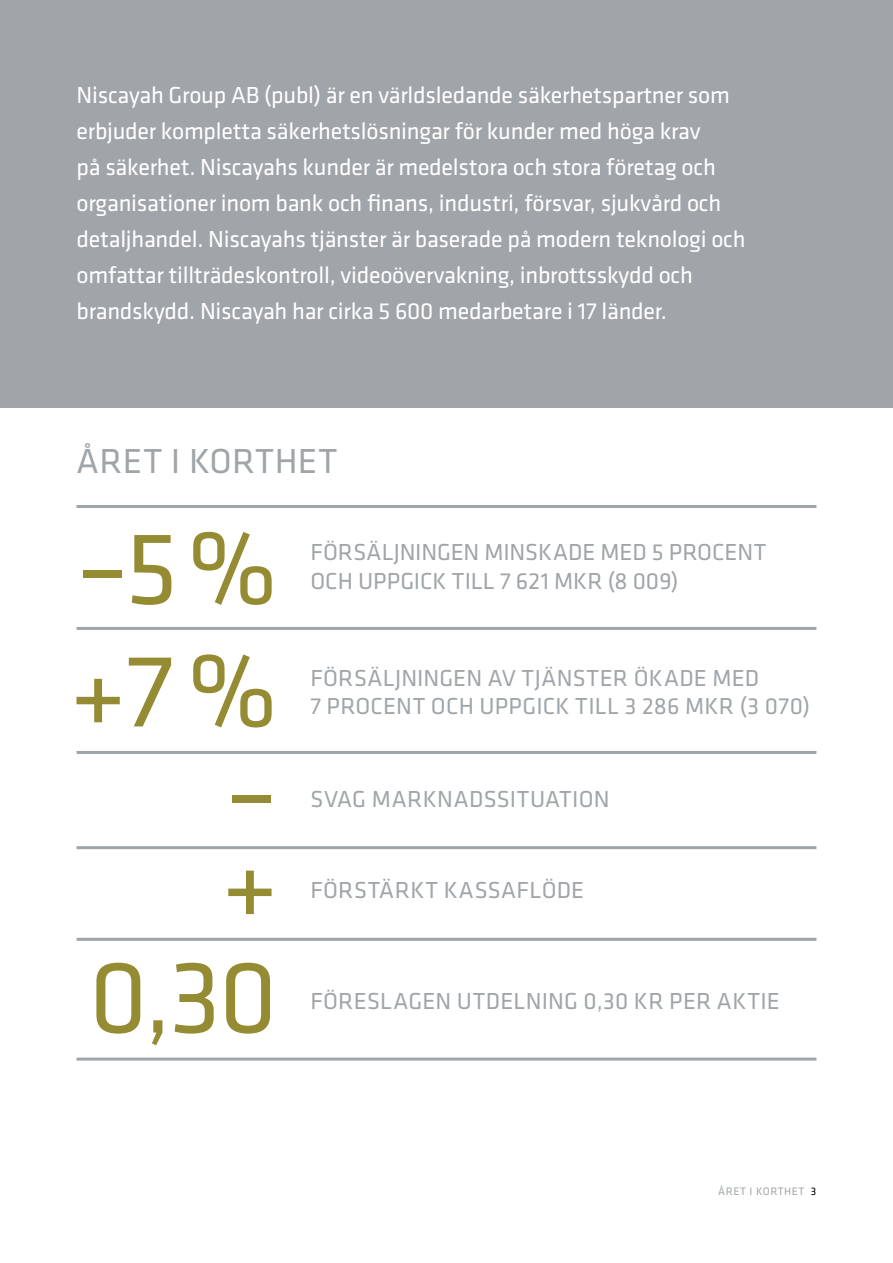
<style>
.page{position:relative;width:893px;height:1263px;background:#fff}
.page>*{position:absolute;margin:0;border:0;box-sizing:border-box;transform-origin:0 0}
.t1{font:106.5px/225px "Sec Sys";color:#948b32;text-align:right}
.t2{font:36px "Sec Sys";letter-spacing:.015em;color:#a0a5a9}
.t3{font:24px/36px "Sec Sys";letter-spacing:-.01em;color:#fff}
.t4{font:24px "Sec Sys";letter-spacing:.015em;color:#a0a5a9}
.t5{font:11.25px "Sec Sys";color:#a0a5a9}
.t6{font:11.25px "Sec Sys";color:#000}
</style>
<div class="page">
<hr style="left:77px;top:627px;width:739px;height:3px;background:#a0a5a9">
<hr style="left:77px;top:751px;width:739px;height:3px;background:#a0a5a9">
<hr style="left:77px;top:846px;width:739px;height:3px;background:#a0a5a9">
<hr style="left:77px;top:938px;width:739px;height:3px;background:#a0a5a9">
<hr style="left:77px;top:1057px;width:739px;height:3px;background:#a0a5a9">
<div style="left:0;top:0;width:893px;height:407px;background:#a0a5a9"></div>
<hr style="left:77px;top:505px;width:739px;height:3px;background:#a0a5a9">
<p class="t3" style="left:77px;top:78px;width:671px">N iscayah Group AB (publ) är en världsledande säkerhetspartner som erbjuder kompletta säkerhetslösningar för kunder med höga krav<br>på säkerhet. N iscayahs kunder är medelstora och stora företag och organisationer inom bank och finans, industri, försvar, sjukvård och detaljhandel. N iscayahs tjänster är baserade på modern teknologi och omfattar tillträdeskontroll, videoövervakning, inbrottsskydd och brandskydd. N iscayah har cirka 5 600 medarbetare i 17 länder.</p>
<h2 class="t2" style="left:77px;top:442px;width:262px">Året i korthet</h2>
<h1 class="t1" style="left:76px;top:458px;width:203px">–5 % –</h1>
<h1 class="t1" style="left:70px;top:581px;width:209px">+7 %</h1>
<h1 class="t1" style="left:222px;top:772px;width:58px">+</h1>
<h1 class="t1" style="left:89px;top:887px;width:190px">0,30</h1>
<p class="t4" style="left:310px;top:539px;width:27px">FÖRS</p>
<p class="t4" style="left:366px;top:539px;width:47px">ÄLJNINGEN</p>
<p class="t4" style="left:485px;top:539px;width:15px">MINSKADE</p>
<p class="t4" style="left:601px;top:539px;width:16px">MED</p>
<p class="t4" style="left:652px;top:539px;width:46px">5 PROCENT</p>
<p class="t4" style="left:310px;top:568px;width:14px">OCH</p>
<p class="t4" style="left:358px;top:568px;width:55px">UPPGICK</p>
<p class="t4" style="left:452px;top:568px;width:12px">TILL</p>
<p class="t4" style="left:500px;top:568px;width:71px">7 621 MKR</p>
<p class="t4" style="left:608px;top:568px;width:72px">(8 009)</p>
<p class="t4" style="left:310px;top:665px;width:28px">FÖRS</p>
<p class="t4" style="left:367px;top:665px;width:48px">ÄLJNINGEN</p>
<p class="t4" style="left:488px;top:665px;width:84px">AV TJÄNSTER</p>
<p class="t4" style="left:634px;top:665px;width:16px">ÖKADE</p>
<p class="t4" style="left:713px;top:665px;width:16px">MED</p>
<p class="t4" style="left:310px;top:693px;width:45px">7 PROCENT</p>
<p class="t4" style="left:431px;top:693px;width:15px">OCH</p>
<p class="t4" style="left:480px;top:693px;width:56px">UPPGICK</p>
<p class="t4" style="left:575px;top:693px;width:12px">TILL</p>
<p class="t4" style="left:625px;top:693px;width:77px">3 286 MKR</p>
<p class="t4" style="left:740px;top:693px;width:72px">(3 070)</p>
<p class="t4" style="left:310px;top:786px;width:301px">Svag marknadssituation</p>
<p class="t4" style="left:310px;top:877px;width:275px">förstärkt kassaflöde</p>
<p class="t4" style="left:310px;top:988px;width:471px">Föreslagen utdelning 0,30 kr per aktie</p>
<p class="t5" style="left:718px;top:1185px;width:15px">ÅRET</p>
<p class="t5" style="left:749px;top:1185px;width:15px">I KORTHET</p>
<p class="t6" style="left:811px;top:1185px;width:7px">3</p>
</div>
